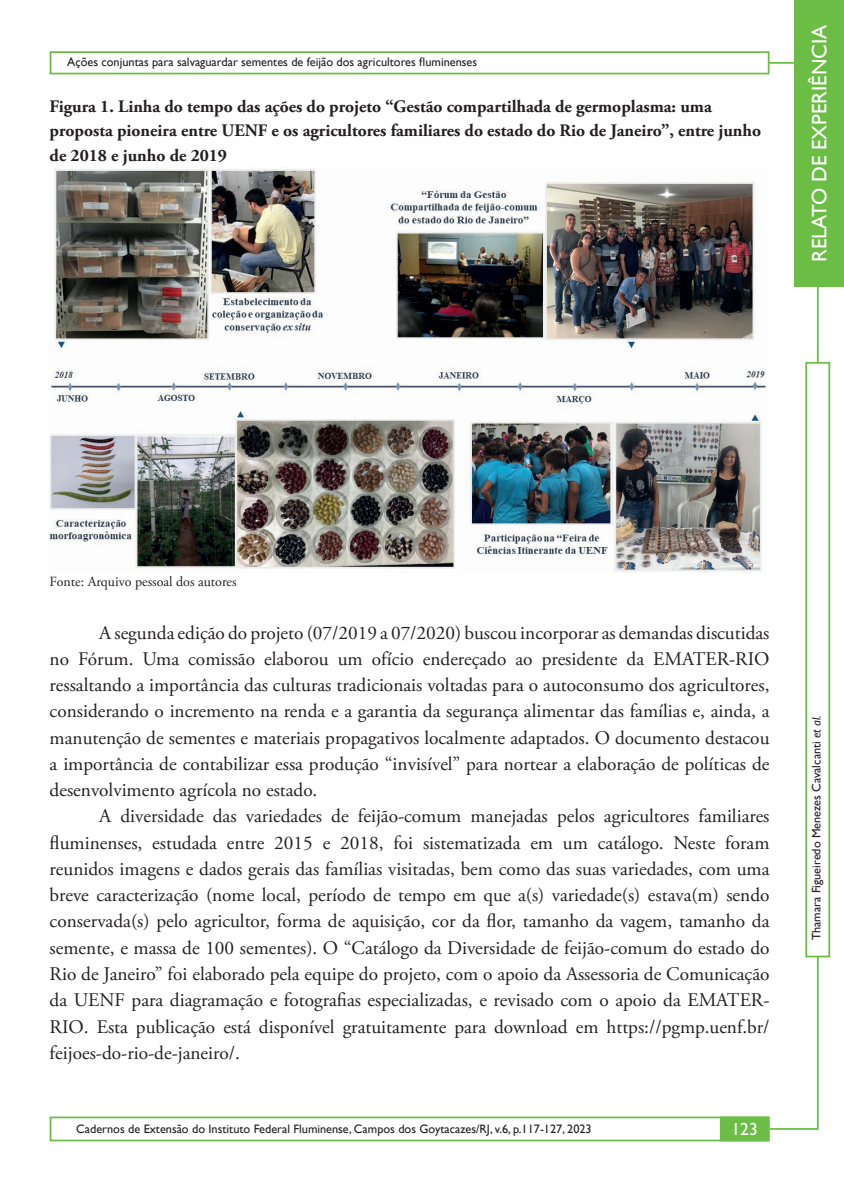
<style>
.page{position:relative;width:844px;height:1191px;background:#fff}
.page>*{position:absolute;margin:0;border:0;box-sizing:border-box;transform-origin:0 0}
.t1{font:21px "Gill Sans";color:#fff}
.t2{font:19.25px/26.2px "Adobe Garamond Pro";color:#231f20;text-align:justify}
.t3{font:700 17.5px/24.5px "Adobe Garamond Pro";color:#231f20}
.t4{font:17.5px "Gill Sans";color:#fff}
.t5{font:14px "Adobe Garamond Pro";color:#231f20}
.t6{font:12.25px "Gill Sans";color:#231f20}
.s1{font-style:italic}
</style>
<div class="page">
<hr style="left:768px;top:62px;width:48px;height:2px;background:#6bbd46">
<div style="left:50px;top:1116px;width:719px;height:25px;border:2px solid #6bbd46"></div>
<hr style="left:816px;top:189px;width:2px;height:940px;background:#6bbd46">
<hr style="left:769px;top:1128px;width:48px;height:1px;background:#6bbd46">
<div style="left:805px;top:362px;width:25px;height:595px;background:#fff;border:2px solid #6bbd46"></div>
<div style="left:719px;top:1116px;width:50px;height:25px;background:#6bbd46;border:2px solid #6bbd46"></div>
<div style="left:50px;top:51px;width:719px;height:23px;border:2px solid #6bbd46"></div>
<div style="left:794px;top:0;width:49px;height:286px;background:#6bbd46"></div>
<img style="left:50px;top:168px;width:716px;height:404px">
<p class="t6" style="left:67px;top:55px;width:411px">Ações conjuntas para salvaguardar sementes de feijão dos agricultores fluminenses</p>
<p class="t3" style="left:50px;top:94px;width:712px">Figura 1. Linha do tempo das ações do projeto “Gestão compartilhada de germoplasma: uma proposta pioneira entre UENF e os agricultores familiares do estado do Rio de Janeiro”, entre junho de 2018 e junho de 2019</p>
<p class="t1" style="left:806px;top:262px;width:239px;rotate:-90deg">RELATO DE EXPERIÊNCIA</p>
<p class="t5" style="left:50px;top:573px;width:188px">Fonte: Arquivo pessoal dos autores</p>
<p class="t2" style="left:50px;top:620px;width:721px;text-indent:50px">A segunda edição do projeto (07/2019 a 07/2020) buscou incorporar as demandas discutidas no Fórum. Uma comissão elaborou um ofício endereçado ao presidente da EMATER-RIO ressaltando a importância das culturas tradicionais voltadas para o autoconsumo dos agricultores, considerando o incremento na renda e a garantia da segurança alimentar das famílias e, ainda, a manutenção de sementes e materiais propagativos localmente adaptados. O documento destacou a importância de contabilizar essa produção “invisível” para nortear a elaboração de políticas de desenvolvimento agrícola no estado.</p>
<p class="t2" style="left:50px;top:804px;width:721px;text-indent:50px">A diversidade das variedades de feijão-comum manejadas pelos agricultores familiares fluminenses, estudada entre 2015 e 2018, foi sistematizada em um catálogo. Neste foram reunidos imagens e dados gerais das famílias visitadas, bem como das suas variedades, com uma breve caracterização (nome local, período de tempo em que a(s) variedade(s) estava(m) sendo conservada(s) pelo agricultor, forma de aquisição, cor da flor, tamanho da vagem, tamanho da semente, e massa de 100 sementes). O “Catálogo da Diversidade de feijão-comum do estado do Rio de Janeiro” foi elaborado pela equipe do projeto, com o apoio da Assessoria de Comunicação da UENF para diagramação e fotografias especializadas, e revisado com o apoio da EMATER-RIO. Esta publicação está disponível gratuitamente para download em https://pgmp.uenf.br/ feijoes-do-rio-de-janeiro/.</p>
<p class="t6" style="left:76px;top:1122px;width:517px">Cadernos de Extensão do Instituto Federal Fluminense, Campos dos Goytacazes/RJ, v.6, p.117-127, 2023</p>
<p class="t4" style="left:731px;top:1119px;width:28px">123</p>
<p class="t6" style="left:809px;top:940px;width:226px;rotate:-90deg">Thamara Figueiredo Menezes Cavalcanti <span class="s1">et al.</span></p>
</div>
